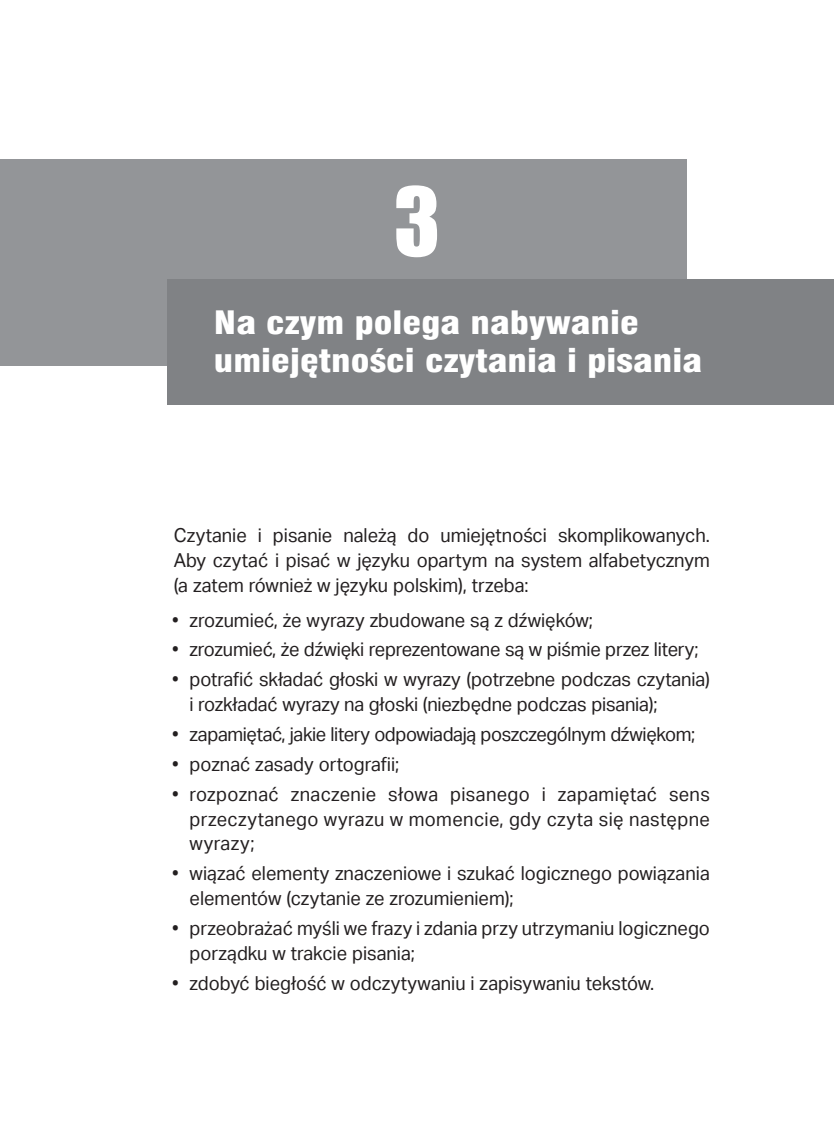
<style>
.page{position:relative;width:834px;height:1141px;background:#fff}
.page>*{position:absolute;margin:0;border:0;box-sizing:border-box;transform-origin:0 0}
.t1{font:87.5px "Impact";color:#fff}
.t2{font:31.5px/37.8px "Swis 721 Blk Cn EU Normal";color:#fff;scale:1.2 1}
.t3{font:19.25px/24.8px "Aktiv Grotesk";color:#231f20;scale:.95 1}
.t4{font:19.25px "Aktiv Grotesk";letter-spacing:-.02em;color:#231f20;scale:.95 1}
</style>
<div class="page">
<div style="left:0;top:159px;width:686px;height:206px;background:#939598"></div>
<div style="left:167px;top:279px;width:666px;height:126px;background:#808285"></div>
<h1 class="t1" style="left:393px;top:154px;width:48px">3</h1>
<h2 class="t2" style="left:214px;top:306px;width:408px">Na czym polega nabywanie umiejętności czytania i pisania</h2>
<p class="t3" style="left:174px;top:523px;width:565px;text-align:justify">Czytanie i pisanie należą do umiejętności skomplikowanych.<br>Aby czytać i pisać w języku opartym na system alfabetycznym (a zatem również w języku polskim), trzeba:</p>
<p class="t3" style="left:172px;top:608px;width:444px">• zrozumieć, że wyrazy zbudowane są z dźwięków;</p>
<p class="t3" style="left:172px;top:637px;width:555px">• zrozumieć, że dźwięki reprezentowane są w piśmie przez litery;</p>
<p class="t3" style="left:189px;top:667px;width:549px;text-indent:-18px">• potrafić składać głoski w wyrazy (potrzebne podczas czytania) i rozkładać wyrazy na głoski (niezbędne podczas pisania);</p>
<p class="t4" style="left:172px;top:723px;width:552px">• zapamiętać, jakie litery odpowiadają poszczególnym dźwiękom;</p>
<p class="t3" style="left:172px;top:752px;width:241px">• poznać zasady ortografii;</p>
<p class="t3" style="left:189px;top:782px;width:549px;text-align:justify;text-indent:-18px">• rozpoznać znaczenie słowa pisanego i zapamiętać sens przeczytanego wyrazu w momencie, gdy czyta się następne wyrazy;</p>
<p class="t3" style="left:189px;top:861px;width:549px;text-indent:-18px">• wiązać elementy znaczeniowe i szukać logicznego powiązania elementów (czytanie ze zrozumieniem);</p>
<p class="t3" style="left:189px;top:916px;width:549px;text-indent:-18px">• przeobrażać myśli we frazy i zdania przy utrzymaniu logicznego porządku w trakcie pisania;</p>
<p class="t3" style="left:172px;top:971px;width:509px">• zdobyć biegłość w odczytywaniu i zapisywaniu tekstów.</p>
</div>
